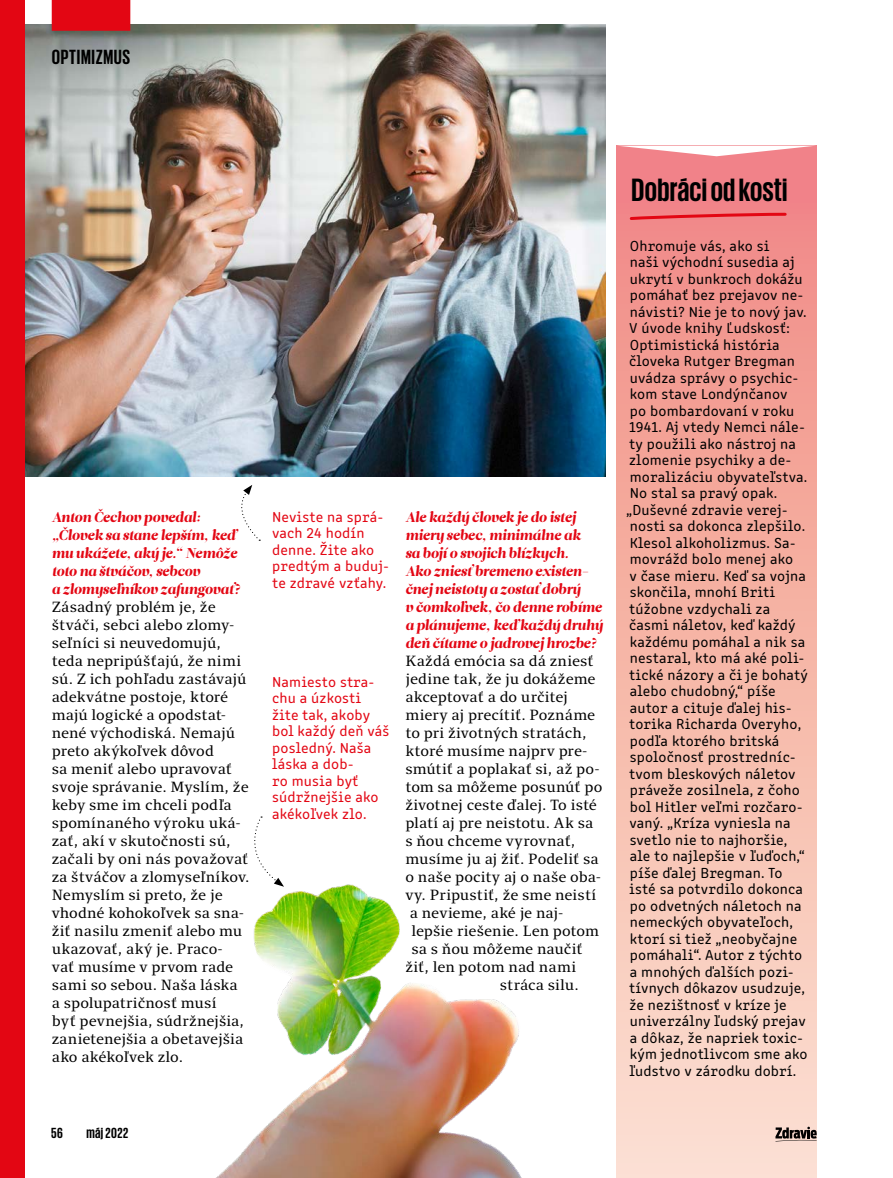
<style>
.page{position:relative;width:893px;height:1178px;background:#fff}
.page>*{position:absolute;margin:0;border:0;box-sizing:border-box;transform-origin:0 0}
.t1{font:700 33px "Giorgio Sans";letter-spacing:.01em;color:#000}
.t2{font:700 21px "Giorgio Sans";letter-spacing:.03em;color:#000}
.t3{font:15px/16.5px "Clone Rounded Latn";letter-spacing:.01em;color:#000}
.t4{font:15px/18px "Clara Serif";color:#000}
.t5{font:15px/16.5px "Clone Rounded Latn";letter-spacing:.01em;color:#e30613}
.t6{font:700 15px "Giorgio Sans";letter-spacing:.03em;color:#000}
.t7{font:italic 14.25px/18px "Leitura Display";letter-spacing:.01em;color:#e30613}
</style>
<div class="page">
<div style="left:0;top:0;width:25px;height:1178px;background:#e30613"></div>
<div style="left:617px;top:146px;width:199px;height:1032px;background:linear-gradient(to bottom,#f08681,#fce3d1)"></div>
<svg style="left:628px;top:211px;width:160px;height:11px;background:#ed6469"></svg>
<svg style="left:617px;top:146px;width:199px;height:10px"></svg>
<svg style="left:775px;top:1127px;width:42px;height:14px"></svg>
<svg style="left:241px;top:485px;width:19px;height:56px"></svg>
<svg style="left:254px;top:816px;width:26px;height:64px"></svg>
<img style="left:26px;top:24px;width:579px;height:452px">
<div style="left:52px;top:0;width:78px;height:31px;background:#e30613"></div>
<img style="left:216px;top:880px;width:306px;height:298px">
<h2 class="t2" style="left:52px;top:46px;width:80px">OPTIMIZMUS</h2>
<p class="t7" style="left:52px;top:508px;width:190px">Anton Čechov povedal: „Človek sa stane lepším, keď mu ukážete, aký je.“ Nemôže toto na štváčov, sebcov<br>a zlomyseľníkov zafungovať?</p>
<p class="t4" style="left:52px;top:598px;width:199px">Zásadný problém je, že štváči, sebci alebo zlomy&shy;seľníci si neuvedomujú, teda nepripúšťajú, že nimi sú. Z ich pohľadu zastávajú adekvátne postoje, ktoré majú logické a opodstat&shy;nené východiská. Nemajú preto akýkoľvek dôvod<br>sa meniť alebo upravovať svoje správanie. Myslím, že keby sme im chceli podľa spomínaného výroku uká&shy;zať, akí v skutočnosti sú, začali by oni nás považovať za štváčov a zlomyseľníkov.<br>Nemyslím si preto, že je vhodné kohokoľvek sa sna&shy;žiť nasilu zmeniť alebo mu ukazovať, aký je. Praco-<br>vať musíme v prvom rade sami so sebou. Naša láska a spolupatričnosť musí<br>byť pevnejšia, súdržnejšia, zanietenejšia a obetavejšia ako akékoľvek zlo.</p>
<p class="t6" style="left:51px;top:1125px;width:13px">56</p>
<p class="t6" style="left:86px;top:1125px;width:43px">máj 2022</p>
<p class="t5" style="left:272px;top:507px;width:119px">Neviste na sprá&shy;vach 24 hodín denne. Žite ako predtým a buduj&shy;te zdravé vzťahy.</p>
<p class="t5" style="left:272px;top:672px;width:119px">Namiesto stra&shy;chu a úzkosti žite tak, akoby bol každý deň váš posledný. Naša láska a dob-<br>ro musia byť súdržnejšie ako akékoľvek zlo.</p>
<p class="t7" style="left:405px;top:508px;width:199px">Ale každý človek je do istej miery sebec, minimálne ak<br>sa bojí o svojich blízkych.<br>Ako zniesť bremeno existen&shy;čnej neistoty a zostať dobrý<br>v čomkoľvek, čo denne robíme a plánujeme, keď každý druhý deň čítame o jadrovej hrozbe?</p>
<p class="t4" style="left:405px;top:652px;width:190px">Každá emócia sa dá zniesť</p>
<p class="t4" style="left:405px;top:670px;width:192px">jedine tak, že ju dokážeme</p>
<p class="t4" style="left:405px;top:688px;width:164px">akceptovať a do určitej</p>
<p class="t4" style="left:405px;top:706px;width:191px">miery aj precítiť. Poznáme</p>
<p class="t4" style="left:405px;top:724px;width:183px">to pri životných stratách,</p>
<p class="t4" style="left:405px;top:742px;width:184px">ktoré musíme najprv pre-</p>
<p class="t4" style="left:405px;top:760px;width:196px">smútiť a poplakať si, až po-</p>
<p class="t4" style="left:405px;top:778px;width:198px">tom sa môžeme posunúť po</p>
<p class="t4" style="left:405px;top:796px;width:193px">životnej ceste ďalej. To isté</p>
<p class="t4" style="left:405px;top:814px;width:190px">platí aj pre neistotu. Ak sa</p>
<p class="t4" style="left:405px;top:832px;width:172px">s ňou chceme vyrovnať,</p>
<p class="t4" style="left:405px;top:850px;width:195px">musíme ju aj žiť. Podeliť sa</p>
<p class="t4" style="left:405px;top:868px;width:197px">o naše pocity aj o naše oba-</p>
<p class="t4" style="left:405px;top:886px;width:192px">vy. Pripustiť, že sme neistí</p>
<p class="t4" style="left:410px;top:904px;width:153px">a nevieme, aké je naj-</p>
<p class="t4" style="left:411px;top:922px;width:189px">lepšie riešenie. Len potom</p>
<p class="t4" style="left:411px;top:940px;width:173px">sa s ňou môžeme naučiť</p>
<p class="t4" style="left:405px;top:958px;width:172px">žiť, len potom nad nami</p>
<p class="t4" style="left:500px;top:976px;width:80px">stráca silu.</p>
<h1 class="t1" style="left:632px;top:173px;width:157px">Dobráci od kosti</h1>
<p class="t3" style="left:626px;top:236px;width:183px">Ohromuje vás, ako si<br>naši východní susedia aj ukrytí v bunkroch dokážu pomáhať bez prejavov ne&shy;návisti? Nie je to nový jav.<br>V úvode knihy Ľudskosť:<br>Optimistická história človeka Rutger Bregman uvádza správy o psychic&shy;kom stave Londýnčanov<br>po bombardovaní v roku<br>1941. Aj vtedy Nemci nále&shy;ty použili ako nástroj na zlomenie psychiky a de&shy;moralizáciu obyvateľstva.<br>No stal sa pravý opak. „Duševné zdravie verej&shy;nosti sa dokonca zlepšilo.<br>Klesol alkoholizmus. Sa&shy;movrážd bolo menej ako<br>v čase mieru. Keď sa vojna skončila, mnohí Briti túžobne vzdychali za časmi náletov, keď každý každému pomáhal a nik sa nestaral, kto má aké poli&shy;tické názory a či je bohatý alebo chudobný,“ píše autor a cituje ďalej his&shy;torika Richarda Overyho, podľa ktorého britská spoločnosť prostredníc&shy;tvom bleskových náletov práveže zosilnela, z čoho bol Hitler veľmi rozčaro&shy;vaný. „Kríza vyniesla na svetlo nie to najhoršie, ale to najlepšie v ľuďoch,“ píše ďalej Bregman. To isté sa potvrdilo dokonca po odvetných náletoch na nemeckých obyvateľoch, ktorí si tiež „neobyčajne pomáhali“. Autor z týchto a mnohých ďalších pozi&shy;tívnych dôkazov usudzuje, že nezištnosť v kríze je univerzálny ľudský prejav a dôkaz, že napriek toxic&shy;kým jednotlivcom sme ako ľudstvo v zárodku dobrí.</p>
</div>
